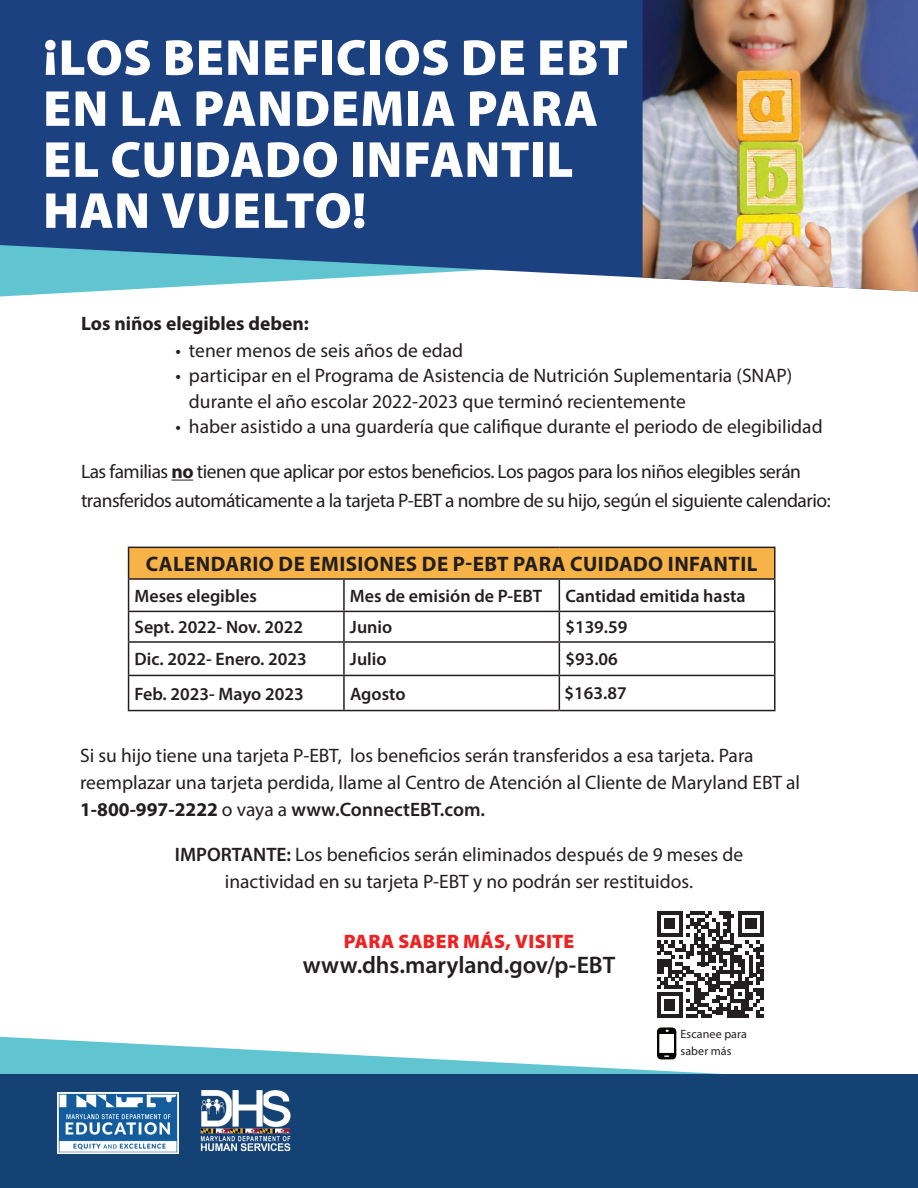
<style>
.page{position:relative;width:918px;height:1188px;background:#fff}
.page>*{position:absolute;margin:0;border:0;box-sizing:border-box;transform-origin:0 0}
.t1{font:900 51px/51px "Myriad Pro";letter-spacing:.015em;color:#fff}
.t2{font:600 24px "Myriad Pro";letter-spacing:-.005em;color:#231f20}
.t3{font:700 21px "Myriad Pro";letter-spacing:.02em;color:#231f20}
.t4{font:19.5px/27px "Myriad Pro";color:#231f20}
.t5{font:19.5px/28.5px "Myriad Pro";letter-spacing:-.025em;color:#231f20}
.t6{font:700 19.5px "Myriad Pro";color:#231f20}
.t7{font:900 19.5px "Myriad Pro";letter-spacing:.02em;color:#ee2123}
.t8{font:600 18px "Myriad Pro";color:#231f20}
.t9{font:12px/16.5px "Myriad Pro";letter-spacing:.01em;color:#231f20}
.s1{font-weight:700}
.s2{font-weight:600}
</style>
<div class="page">
<svg style="left:0;top:1037px;width:918px;height:38px"></svg>
<div style="left:0;top:1075px;width:918px;height:113px;background:#154275"></div>
<img style="left:200px;top:1090px;width:90px;height:62px">
<svg style="left:171px;top:480px;width:22px;height:1px"></svg>
<div style="left:129px;top:547px;width:646px;height:32px;background:#f7b347"></div>
<hr style="left:128px;top:580px;width:1px;height:31px;background:#231f20">
<hr style="left:343px;top:580px;width:2px;height:31px;background:#231f20">
<hr style="left:559px;top:580px;width:1px;height:31px;background:#231f20">
<hr style="left:774px;top:580px;width:2px;height:31px;background:#231f20">
<hr style="left:128px;top:611px;width:216px;height:1px;background:#231f20">
<svg style="left:128px;top:612px;width:1px;height:29px"></svg>
<hr style="left:344px;top:611px;width:215px;height:1px;background:#231f20">
<hr style="left:343px;top:612px;width:2px;height:29px;background:#231f20">
<hr style="left:559px;top:611px;width:217px;height:1px;background:#231f20">
<svg style="left:559px;top:612px;width:1px;height:29px"></svg>
<hr style="left:774px;top:612px;width:2px;height:29px;background:#231f20">
<hr style="left:128px;top:641px;width:216px;height:2px;background:#231f20">
<hr style="left:128px;top:643px;width:1px;height:32px;background:#231f20">
<hr style="left:344px;top:641px;width:215px;height:2px;background:#231f20">
<hr style="left:343px;top:643px;width:2px;height:32px;background:#231f20">
<hr style="left:559px;top:641px;width:217px;height:2px;background:#231f20">
<hr style="left:559px;top:643px;width:1px;height:32px;background:#231f20">
<hr style="left:774px;top:643px;width:2px;height:32px;background:#231f20">
<hr style="left:128px;top:675px;width:216px;height:1px;background:#231f20">
<hr style="left:128px;top:676px;width:1px;height:34px;background:#231f20">
<hr style="left:344px;top:675px;width:215px;height:1px;background:#231f20">
<hr style="left:343px;top:676px;width:2px;height:34px;background:#231f20">
<hr style="left:559px;top:675px;width:217px;height:1px;background:#231f20">
<hr style="left:559px;top:676px;width:1px;height:34px;background:#231f20">
<hr style="left:774px;top:676px;width:2px;height:34px;background:#231f20">
<hr style="left:128px;top:710px;width:216px;height:1px;background:#231f20">
<hr style="left:344px;top:710px;width:215px;height:1px;background:#231f20">
<hr style="left:559px;top:710px;width:217px;height:1px;background:#231f20">
<hr style="left:128px;top:547px;width:216px;height:1px;background:#231f20">
<hr style="left:128px;top:548px;width:1px;height:30px;background:#231f20">
<hr style="left:344px;top:547px;width:215px;height:1px;background:#231f20">
<hr style="left:559px;top:547px;width:217px;height:1px;background:#231f20">
<hr style="left:774px;top:548px;width:2px;height:30px;background:#231f20">
<hr style="left:128px;top:578px;width:216px;height:2px;background:#231f20">
<hr style="left:344px;top:578px;width:215px;height:2px;background:#231f20">
<hr style="left:559px;top:578px;width:217px;height:2px;background:#231f20">
<img style="left:57px;top:1092px;width:121px;height:61px">
<svg style="left:657px;top:911px;width:107px;height:107px"></svg>
<div style="left:657px;top:1032px;width:19px;height:23px;background:#fff;border:2px solid #040503"></div>
<svg style="left:656px;top:1052px;width:21px;height:9px"></svg>
<svg style="left:657px;top:1027px;width:20px;height:8px"></svg>
<svg style="left:0;top:0;width:643px;height:292px;background:#29508b"></svg>
<img style="left:643px;top:0;width:275px;height:292px">
<h1 class="t1" style="left:43px;top:30px;width:586px">¡LOS BENEFICIOS DE EBT<br>EN LA PANDEMIA PARA<br>EL CUIDADO INFANTIL<br>HAN VUELTO!</h1>
<p class="t6" style="left:81px;top:310px;width:229px">Los niños elegibles deben:</p>
<p class="t4" style="left:175px;top:336px;width:289px">• tener menos de seis años de edad</p>
<p class="t4" style="left:189px;top:363px;width:605px;line-height:25.5px;text-indent:-13px">• participar en el Programa de Asistencia de Nutrición Suplementaria (SNAP) durante el año escolar 2022-2023 que terminó recientemente</p>
<p class="t4" style="left:175px;top:413px;width:649px">• haber asistido a una guardería que califique durante el periodo de elegibilidad</p>
<p class="t5" style="left:81px;top:457px;width:751px">Las familias <span class="s1">no</span> tienen que aplicar por estos beneficios. Los pagos para los niños elegibles serán transferidos automáticamente a la tarjeta P-EBT a nombre de su hijo, según el siguiente calendario:</p>
<p class="t3" style="left:146px;top:550px;width:613px">CALENDARIO DE EMISIONES DE P-EBT PARA CUIDADO INFANTIL</p>
<p class="t8" style="left:135px;top:584px;width:124px">Meses elegibles</p>
<p class="t8" style="left:350px;top:584px;width:194px">Mes de emisión de P-EBT</p>
<p class="t8" style="left:565px;top:584px;width:182px">Cantidad emitida hasta</p>
<p class="t8" style="left:135px;top:616px;width:170px">Sept. 2022- Nov. 2022</p>
<p class="t8" style="left:350px;top:616px;width:44px">Junio</p>
<p class="t8" style="left:565px;top:616px;width:64px">$139.59</p>
<p class="t8" style="left:135px;top:648px;width:174px">Dic. 2022- Enero. 2023</p>
<p class="t8" style="left:350px;top:648px;width:38px">Julio</p>
<p class="t8" style="left:565px;top:648px;width:54px">$93.06</p>
<p class="t8" style="left:135px;top:682px;width:171px">Feb. 2023- Mayo 2023</p>
<p class="t8" style="left:350px;top:682px;width:57px">Agosto</p>
<p class="t8" style="left:565px;top:681px;width:64px">$163.87</p>
<p class="t4" style="left:80px;top:741px;width:722px">Si su hijo tiene una tarjeta P-EBT, los beneficios serán transferidos a esa tarjeta. Para reemplazar una tarjeta perdida, llame al Centro de Atención al Cliente de Maryland EBT al<br><span class="s1">1-800-997-2222</span> o vaya a <span class="s2">www.ConnectEBT.com.</span></p>
<p class="t4" style="left:175px;top:840px;width:570px;text-align:center"><span class="s2">IMPORTANTE:</span> Los beneficios serán eliminados después de 9 meses de inactividad en su tarjeta P-EBT y no podrán ser restituidos.</p>
<p class="t7" style="left:344px;top:928px;width:232px">PARA SABER MÁS, VISITE</p>
<p class="t2" style="left:303px;top:950px;width:314px">www.dhs.maryland.gov/p-EBT</p>
<p class="t9" style="left:680px;top:1026px;width:68px">Escanee para saber más</p>
</div>
